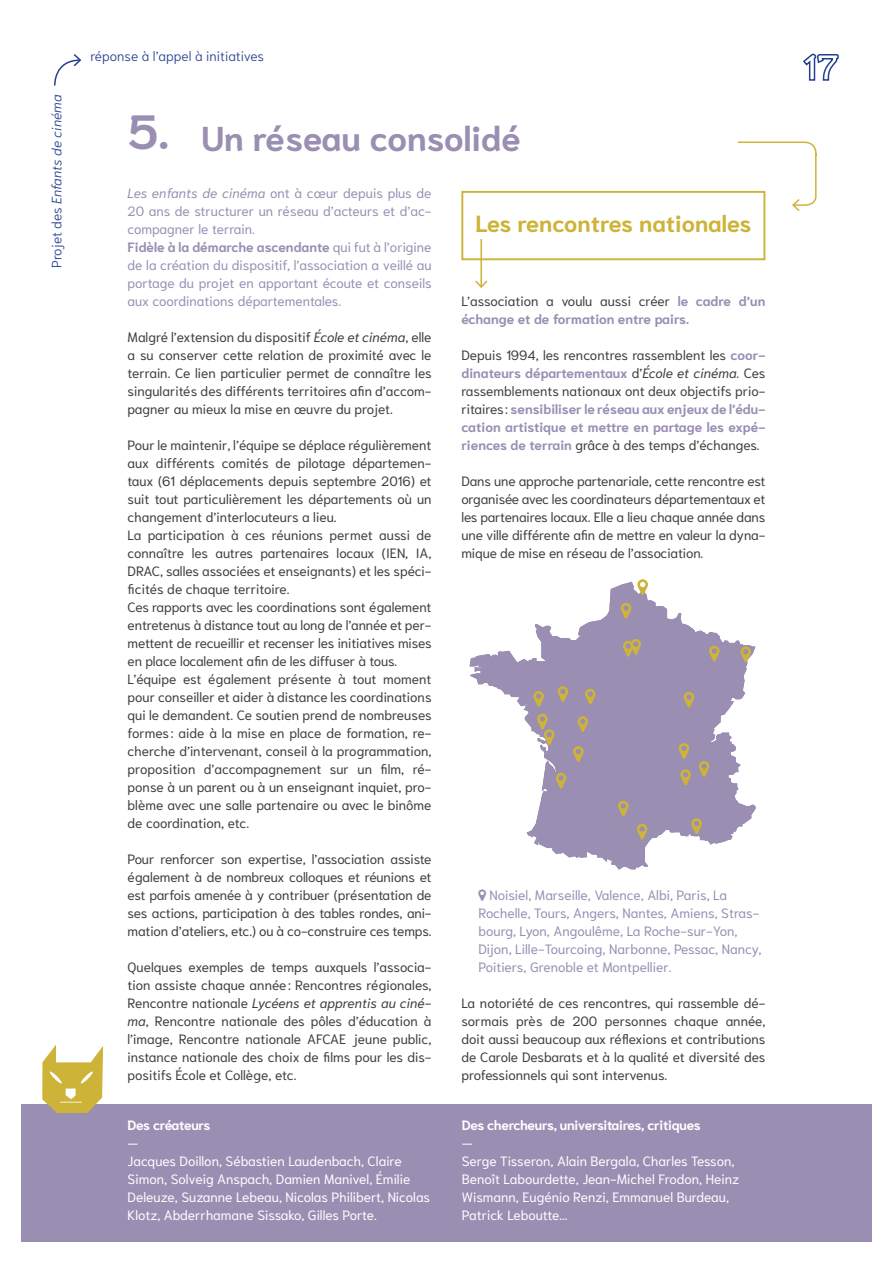
<style>
.page{position:relative;width:893px;height:1263px;background:#fff}
.page>*{position:absolute;margin:0;border:0;box-sizing:border-box;transform-origin:0 0}
.t1{font:700 34.5px "Niramit";color:#9a8eb3}
.t2{font:700 23.25px "Niramit";color:#ceb339}
.t3{font:13.5px/18px "Niramit";color:#3e3e3f;text-align:justify}
.t4{font:13.5px/18px "Niramit";color:#9a8eb3}
.t5{font:700 13.5px/18px "Niramit";color:#9a8eb3}
.t6{font:13.5px/18px "Niramit";color:#fff}
.t7{font:700 13.5px "Niramit";letter-spacing:-.02em;color:#fff}
.t8{font:300 13.5px "Niramit";color:#253f8e}
.t9{font:italic 300 13.5px "Niramit";color:#253f8e}
.s1{font-style:normal}
.s2{font-size:48px}
.s3{font-style:italic}
.s4{font-weight:700}
.s5{font-weight:400;color:#3e3e3f}
.s6{font-weight:400;font-style:italic;color:#3e3e3f}
</style>
<div class="page">
<svg style="left:54px;top:54px;width:28px;height:32px"></svg>
<svg style="left:803px;top:53px;width:36px;height:28px"></svg>
<svg style="left:470px;top:579px;width:286px;height:290px"></svg>
<div style="left:21px;top:1104px;width:851px;height:138px;background:#9a8eb3"></div>
<svg style="left:736px;top:141px;width:81px;height:72px"></svg>
<svg style="left:42px;top:1045px;width:61px;height:68px"></svg>
<div style="left:461px;top:191px;width:304px;height:69px;border:2px solid #ceb339"></div>
<hr style="left:480px;top:239px;width:2px;height:48px;background:#ceb339">
<svg style="left:475px;top:279px;width:13px;height:9px"></svg>
<p class="t9" style="left:45px;top:268px;width:175px;rotate:-90deg"><span class="s1">Projet des</span> Enfants de cinéma</p>
<p class="t8" style="left:90px;top:45px;width:175px">réponse à l’appel à initiatives</p>
<h1 class="t1" style="left:128px;top:119px;width:395px"><span class="s2">5.</span> Un réseau consolidé</h1>
<p class="t4" style="left:128px;top:184px;width:306px"><span class="s3">Les enfants de cinéma</span> ont à cœur depuis plus de 20 ans de structurer un réseau d’acteurs et d’ac&shy;compagner le terrain.<br><span class="s4">Fidèle à la démarche ascendante</span> qui fut à l’origine de la création du dispositif, l’association a veillé au portage du projet en apportant écoute et conseils aux coordinations départementales.</p>
<p class="t3" style="left:128px;top:328px;width:306px">Malgré l’extension du dispositif <span class="s3">École et cinéma</span>, elle a su conserver cette relation de proximité avec le terrain. Ce lien particulier permet de connaître les singularités des différents territoires afin d’accom&shy;pagner au mieux la mise en œuvre du projet.</p>
<p class="t3" style="left:128px;top:436px;width:306px;text-align:left">Pour le maintenir, l’équipe se déplace régulièrement aux différents comités de pilotage départemen&shy;taux (61 déplacements depuis septembre 2016) et suit tout particulièrement les départements où un changement d’interlocuteurs a lieu.<br>La participation à ces réunions permet aussi de connaître les autres partenaires locaux (IEN, IA, DRAC, salles associées et enseignants) et les spéci&shy;ficités de chaque territoire.<br>Ces rapports avec les coordinations sont également entretenus à distance tout au long de l’année et per&shy;mettent de recueillir et recenser les initiatives mises en place localement afin de les diffuser à tous.<br>L’équipe est également présente à tout moment pour conseiller et aider à distance les coordinations qui le demandent. Ce soutien prend de nombreuses formes : aide à la mise en place de formation, re&shy;cherche d’intervenant, conseil à la programmation, proposition d’accompagnement sur un film, ré&shy;ponse à un parent ou à un enseignant inquiet, pro&shy;blème avec une salle partenaire ou avec le binôme de coordination, etc.</p>
<p class="t3" style="left:128px;top:850px;width:306px">Pour renforcer son expertise, l’association assiste également à de nombreux colloques et réunions et est parfois amenée à y contribuer (présentation de ses actions, participation à des tables rondes, ani&shy;mation d’ateliers, etc.) ou à co-construire ces temps.</p>
<p class="t3" style="left:128px;top:958px;width:306px">Quelques exemples de temps auxquels l’associa&shy;tion assiste chaque année: Rencontres régionales, Rencontre nationale <span class="s3">Lycéens et apprentis au ciné&shy;ma</span>, Rencontre nationale des pôles d’éducation à l’image, Rencontre nationale AFCAE jeune public, instance nationale des choix de films pour les dis&shy;positifs École et Collège, etc.</p>
<p class="t7" style="left:128px;top:1117px;width:84px">Des créateurs</p>
<p class="t6" style="left:128px;top:1134px;width:304px">—<br>Jacques Doillon, Sébastien Laudenbach, Claire Simon, Solveig Anspach, Damien Manivel, Émilie Deleuze, Suzanne Lebeau, Nicolas Philibert, Nicolas Klotz, Abderrhamane Sissako, Gilles Porte.</p>
<h2 class="t2" style="left:475px;top:210px;width:277px">Les rencontres nationales</h2>
<p class="t5" style="left:461px;top:292px;width:305px"><span class="s5">L’association a voulu aussi créer</span> le cadre d’un échange et de formation entre pairs.</p>
<p class="t5" style="left:461px;top:346px;width:306px;text-align:justify"><span class="s5">Depuis 1994, les rencontres rassemblent les</span> coor&shy;dinateurs départementaux <span class="s5">d’</span><span class="s6">École et cinéma.</span> <span class="s5">Ces rassemblements nationaux ont deux objectifs prio&shy;ritaires :</span> sensibiliser le réseau aux enjeux de l’édu&shy;cation artistique et mettre en partage les expé&shy;riences de terrain <span class="s5">grâce à des temps d’échanges.</span></p>
<p class="t3" style="left:461px;top:472px;width:306px">Dans une approche partenariale, cette rencontre est organisée avec les coordinateurs départementaux et les partenaires locaux. Elle a lieu chaque année dans une ville différente afin de mettre en valeur la dyna&shy;mique de mise en réseau de l’association.</p>
<p class="t4" style="left:478px;top:886px;width:285px;text-indent:11px">Noisiel, Marseille, Valence, Albi, Paris, La Rochelle, Tours, Angers, Nantes, Amiens, Stras&shy;bourg, Lyon, Angoulême, La Roche-sur-Yon, Dijon, Lille-Tourcoing, Narbonne, Pessac, Nancy, Poitiers, Grenoble et Montpellier.</p>
<p class="t3" style="left:461px;top:994px;width:306px">La notoriété de ces rencontres, qui rassemble dé&shy;sormais près de 200 personnes chaque année, doit aussi beaucoup aux réflexions et contributions de Carole Desbarats et à la qualité et diversité des professionnels qui sont intervenus.</p>
<p class="t7" style="left:462px;top:1117px;width:240px">Des chercheurs, universitaires, critiques</p>
<p class="t6" style="left:462px;top:1134px;width:279px">—<br>Serge Tisseron, Alain Bergala, Charles Tesson,<br>Benoît Labourdette, Jean-Michel Frodon, Heinz<br>Wismann, Eugénio Renzi, Emmanuel Burdeau,<br>Patrick Leboutte...</p>
</div>
